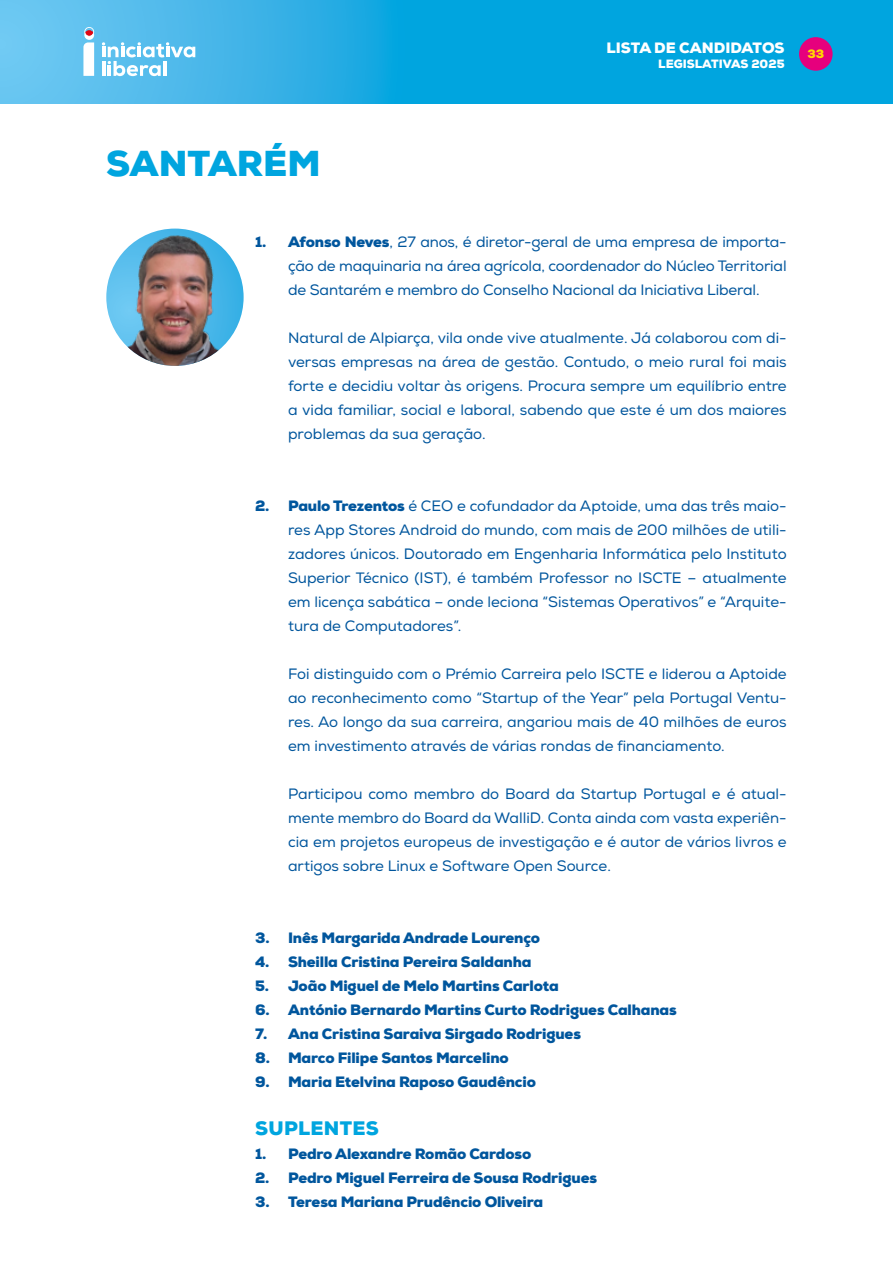
<style>
.page{position:relative;width:893px;height:1263px;background:#fff}
.page>*{position:absolute;margin:0;border:0;box-sizing:border-box;transform-origin:0 0}
.t1{font:900 36px "Nexa";color:#00a5df}
.t2{font:900 19.5px "Nexa";letter-spacing:.015em;color:#00a5df}
.t3{font:15px/24px "Nexa";color:#00569d;text-align:justify}
.t4{font:900 15px "Nexa";letter-spacing:-.01em;color:#00569d}
.t5{font:900 15px "Nexa";color:#fff}
.t6{font:900 12.15px "Nexa";color:#ffd800}
.t7{font:900 12px "Nexa";color:#fff}
.s1{font-weight:900}
</style>
<div class="page">
<svg style="left:0;top:0;width:893px;height:103px;background:#1cace3"></svg>
<div style="left:799px;top:37px;width:34px;height:34px;background:#e6007d;border-radius:50%"></div>
<svg style="left:83px;top:27px;width:11px;height:49px"></svg>
<svg style="left:102px;top:42px;width:93px;height:34px"></svg>
<hr style="left:163px;top:61px;width:3px;height:15px;background:#fff">
<img style="left:106px;top:229px;width:138px;height:137px;border-radius:69px">
<p class="t5" style="left:606px;top:39px;width:180px">LISTA DE CANDIDATOS</p>
<p class="t7" style="left:658px;top:56px;width:128px">LEGISLATIVAS 2025</p>
<p class="t6" style="left:807px;top:46px;width:18px">33</p>
<h1 class="t1" style="left:106px;top:140px;width:216px">SANTARÉM</h1>
<p class="t3" style="left:288px;top:230px;width:500px;text-indent:-33px"><span class="s1">1. Afonso Neves</span>, 27 anos, é diretor-geral de uma empresa de importa&shy;ção de maquinaria na área agrícola, coordenador do Núcleo Territorial de Santarém e membro do Conselho Nacional da Iniciativa Liberal.</p>
<p class="t3" style="left:288px;top:326px;width:500px">Natural de Alpiarça, vila onde vive atualmente. Já colaborou com di&shy;versas empresas na área de gestão. Contudo, o meio rural foi mais forte e decidiu voltar às origens. Procura sempre um equilíbrio entre a vida familiar, social e laboral, sabendo que este é um dos maiores problemas da sua geração.</p>
<p class="t3" style="left:288px;top:494px;width:500px;text-indent:-33px"><span class="s1">2. Paulo Trezentos</span> é CEO e cofundador da Aptoide, uma das três maio&shy;res App Stores Android do mundo, com mais de 200 milhões de utili&shy;zadores únicos. Doutorado em Engenharia Informática pelo Instituto Superior Técnico (IST), é também Professor no ISCTE – atualmente em licença sabática – onde leciona “Sistemas Operativos” e “Arquite&shy;tura de Computadores”.</p>
<p class="t3" style="left:288px;top:662px;width:500px">Foi distinguido com o Prémio Carreira pelo ISCTE e liderou a Aptoide ao reconhecimento como “Startup of the Year” pela Portugal Ventu&shy;res. Ao longo da sua carreira, angariou mais de 40 milhões de euros em investimento através de várias rondas de financiamento.</p>
<p class="t3" style="left:288px;top:782px;width:500px">Participou como membro do Board da Startup Portugal e é atual&shy;mente membro do Board da WalliD. Conta ainda com vasta experiên&shy;cia em projetos europeus de investigação e é autor de vários livros e artigos sobre Linux e Software Open Source.</p>
<p class="t4" style="left:255px;top:928px;width:287px">3. Inês Margarida Andrade Lourenço</p>
<p class="t4" style="left:255px;top:952px;width:278px">4. Sheilla Cristina Pereira Saldanha</p>
<p class="t4" style="left:255px;top:976px;width:305px">5. João Miguel de Melo Martins Carlota</p>
<p class="t4" style="left:255px;top:1000px;width:423px">6. António Bernardo Martins Curto Rodrigues Calhanas</p>
<p class="t4" style="left:255px;top:1024px;width:327px">7. Ana Cristina Saraiva Sirgado Rodrigues</p>
<p class="t4" style="left:255px;top:1048px;width:255px">8. Marco Filipe Santos Marcelino</p>
<p class="t4" style="left:255px;top:1072px;width:282px">9. Maria Etelvina Raposo Gaudêncio</p>
<h2 class="t2" style="left:255px;top:1116px;width:125px">SUPLENTES</h2>
<p class="t4" style="left:255px;top:1144px;width:278px">1. Pedro Alexandre Romão Cardoso</p>
<p class="t4" style="left:255px;top:1168px;width:343px">2. Pedro Miguel Ferreira de Sousa Rodrigues</p>
<p class="t4" style="left:255px;top:1192px;width:290px">3. Teresa Mariana Prudêncio Oliveira</p>
</div>
